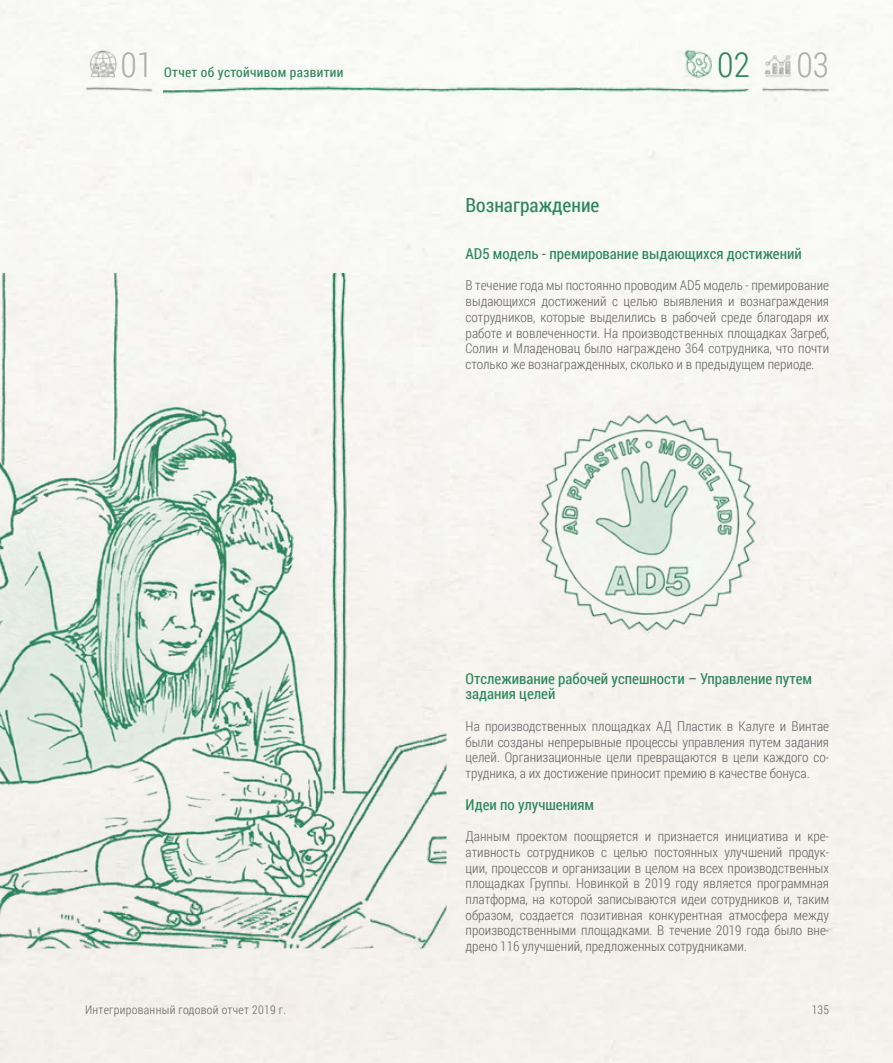
<style>
.page{position:relative;width:893px;height:1063px;background:#fff}
.page>*{position:absolute;margin:0;border:0;box-sizing:border-box;transform-origin:0 0}
.t1{font:300 34.5px "Roboto Condensed";color:#acaeb1}
.t2{font:300 34.5px "Roboto Condensed";color:#2a865c}
.t3{font:19.5px "Roboto Condensed";color:#2a865c}
.t4{font:15px/15.8px "Roboto Condensed";color:#2a865c}
.t5{font:300 13.5px/15.8px "Roboto Condensed";color:#636466;text-align:justify}
.t6{font:13.5px "Roboto Condensed";letter-spacing:.025em;color:#2a865c}
.t7{font:300 12px "Roboto Condensed";letter-spacing:.025em;color:#636466}
</style>
<div class="page">
<img style="left:163px;top:84px;width:588px;height:18px">
<img style="left:80px;top:84px;width:79px;height:18px">
<img style="left:761px;top:84px;width:75px;height:18px">
<img style="left:675px;top:45px;width:45px;height:36px">
<img style="left:85px;top:45px;width:37px;height:37px">
<img style="left:755px;top:38px;width:44px;height:50px">
<img style="left:0;top:273px;width:446px;height:675px">
<img style="left:529px;top:404px;width:237px;height:237px">
<h1 class="t1" style="left:120px;top:40px;width:34px">01</h1>
<p class="t6" style="left:164px;top:62px;width:181px">Отчет об устойчивом развитии</p>
<h2 class="t3" style="left:466px;top:191px;width:135px">Вознаграждение</h2>
<h1 class="t2" style="left:717px;top:40px;width:34px">02</h1>
<h1 class="t1" style="left:796px;top:40px;width:34px">03</h1>
<p class="t4" style="left:466px;top:245px;width:338px">AD5 модель - премирование выдающихся достижений</p>
<p class="t5" style="left:466px;top:277px;width:365px">В течение года мы постоянно проводим AD5 модель - премирование выдающихся достижений с целью выявления и вознаграждения сотрудников, которые выделились в рабочей среде благодаря их работе и вовлеченности. На производственных площадках Загреб, Солин и Младеновац было награждено 364 сотрудника, что почти столько же вознагражденных, сколько и в предыдущем периоде.</p>
<p class="t4" style="left:466px;top:670px;width:348px">Отслеживание рабочей успешности – Управление путем задания целей</p>
<p class="t5" style="left:466px;top:718px;width:365px">На производственных площадках АД Пластик в Калуге и Винтае были созданы непрерывные процессы управления путем задания целей. Организационные цели превращаются в цели каждого со&shy;трудника, а их достижение приносит премию в качестве бонуса.</p>
<p class="t4" style="left:466px;top:796px;width:130px">Идеи по улучшениям</p>
<p class="t5" style="left:466px;top:828px;width:365px">Данным проектом поощряется и признается инициатива и кре&shy;ативность сотрудников с целью постоянных улучшений продук&shy;ции, процессов и организации в целом на всех производственных площадках Группы. Новинкой в 2019 году является программная платформа, на которой записываются идеи сотрудников и, таким образом, создается позитивная конкурентная атмосфера между производственными площадками. В течение 2019 года было вне&shy;дрено 116 улучшений, предложенных сотрудниками.</p>
<p class="t7" style="left:85px;top:1002px;width:202px">Интегрированный годовой отчет 2019 г.</p>
<p class="t7" style="left:812px;top:1002px;width:19px">135</p>
</div>
